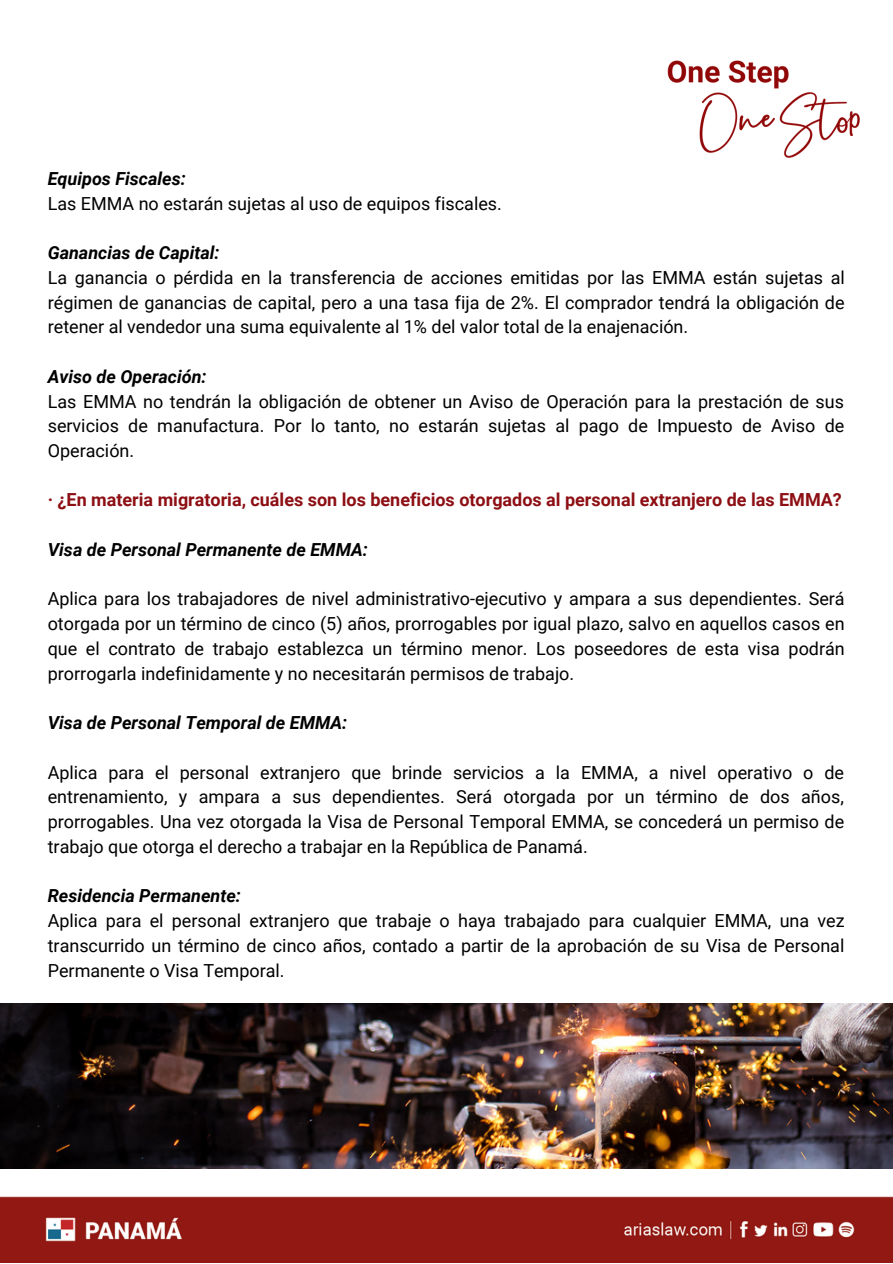
<style>
.page{position:relative;width:893px;height:1264px;background:#fff}
.page>*{position:absolute;margin:0;border:0;box-sizing:border-box;transform-origin:0 0}
.t1{font:18px/24.8px "Roboto";color:#000;text-align:justify}
.t2{font:italic 700 18px "Roboto";color:#000}
.t3{font:700 18px "Roboto";color:#8d0f14}
</style>
<div class="page">
<img style="left:0;top:1003px;width:892px;height:259px">
<img style="left:667px;top:60px;width:193px;height:98px">
<p class="t2" style="left:48px;top:168px;width:139px">Equipos Fiscales:</p>
<p class="t1" style="left:48px;top:191px;width:455px">Las EMMA no estarán sujetas al uso de equipos fiscales.</p>
<p class="t2" style="left:48px;top:242px;width:173px">Ganancias de Capital:</p>
<p class="t1" style="left:48px;top:265px;width:798px">La ganancia o pérdida en la transferencia de acciones emitidas por las EMMA están sujetas al régimen de ganancias de capital, pero a una tasa fija de 2%. El comprador tendrá la obligación de retener al vendedor una suma equivalente al 1% del valor total de la enajenación.</p>
<p class="t2" style="left:48px;top:366px;width:160px">Aviso de Operación:</p>
<p class="t1" style="left:48px;top:389px;width:798px">Las EMMA no tendrán la obligación de obtener un Aviso de Operación para la prestación de sus servicios de manufactura. Por lo tanto, no estarán sujetas al pago de Impuesto de Aviso de Operación.</p>
<p class="t3" style="left:48px;top:490px;width:795px">· ¿En materia migratoria, cuáles son los beneficios otorgados al personal extranjero de las EMMA?</p>
<p class="t2" style="left:48px;top:539px;width:321px">Visa de Personal Permanente de EMMA:</p>
<p class="t1" style="left:48px;top:587px;width:798px">Aplica para los trabajadores de nivel administrativo-ejecutivo y ampara a sus dependientes. Será otorgada por un término de cinco (5) años, prorrogables por igual plazo, salvo en aquellos casos en que el contrato de trabajo establezca un término menor. Los poseedores de esta visa podrán prorrogarla indefinidamente y no necesitarán permisos de trabajo.</p>
<p class="t2" style="left:48px;top:712px;width:301px">Visa de Personal Temporal de EMMA:</p>
<p class="t1" style="left:48px;top:760px;width:798px">Aplica para el personal extranjero que brinde servicios a la EMMA, a nivel operativo o de entrenamiento, y ampara a sus dependientes. Será otorgada por un término de dos años, prorrogables. Una vez otorgada la Visa de Personal Temporal EMMA, se concederá un permiso de trabajo que otorga el derecho a trabajar en la República de Panamá.</p>
<p class="t2" style="left:48px;top:885px;width:195px">Residencia Permanente:</p>
<p class="t1" style="left:48px;top:908px;width:798px">Aplica para el personal extranjero que trabaje o haya trabajado para cualquier EMMA, una vez transcurrido un término de cinco años, contado a partir de la aprobación de su Visa de Personal Permanente o Visa Temporal.</p>
</div>
